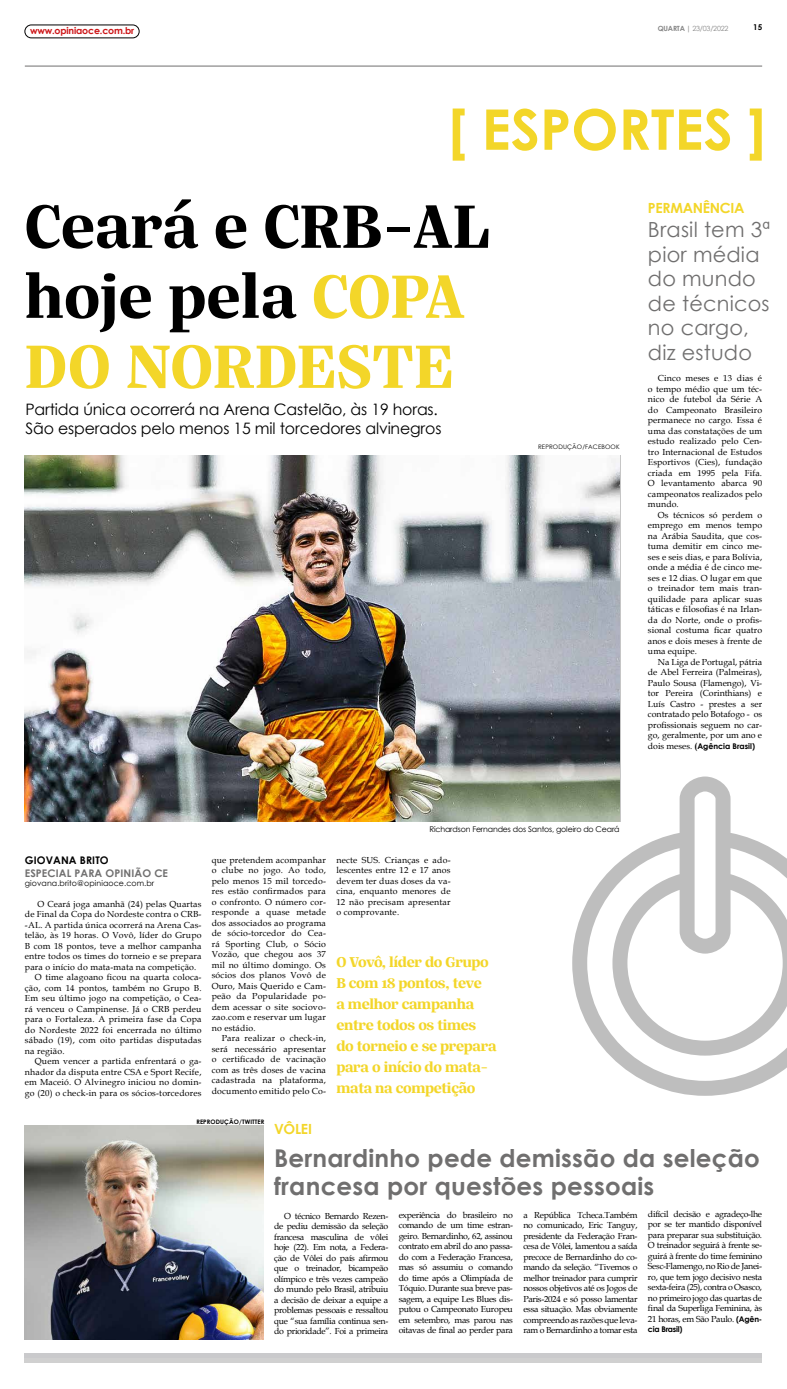
<style>
.page{position:relative;width:787px;height:1389px;background:#fff}
.page>*{position:absolute;margin:0;border:0;box-sizing:border-box;transform-origin:0 0}
.t1{font:700 66.5px/70px "Silva Text";color:#000}
.t2{font:700 24.5px/28px "Century Gothic";letter-spacing:.01em;color:#706f6f}
.t3{font:20.82px/24.6px "Century Gothic";letter-spacing:.01em;color:#706f6f}
.t4{font:700 15.75px/21px "Silva Text";letter-spacing:-.02em;color:#f3d629}
.t5{font:15.75px/19.2px "Century Gothic";letter-spacing:-.01em;color:#000}
.t6{font:700 14px "Century Gothic";letter-spacing:-.02em;color:#f3d629}
.t7{font:700 10.5px "Century Gothic";letter-spacing:.01em;color:#706f6f}
.t8{font:700 10.5px "Century Gothic";letter-spacing:.01em;color:#000}
.t9{font:700 9.45px "Century Gothic";letter-spacing:-.02em;color:#cd1719}
.t10{font:8.75px/10.5px "Book Antiqua";letter-spacing:.02em;color:#000;text-align:justify}
.t11{font:700 8.05px "Century Gothic";color:#000}
.t12{font:7.88px "Century Gothic";letter-spacing:-.02em;color:#000}
.t13{font:7.88px "Century Gothic";letter-spacing:.01em;color:#000}
.t14{font:700 7.88px "Century Gothic";color:#000}
.t15{font:700 7.88px "Century Gothic";letter-spacing:-.03em;color:#000}
.t16{font:7.17px "Century Gothic";letter-spacing:-.03em;color:#878787}
.t17{font:6.12px "Century Gothic";letter-spacing:.02em;color:#000}
.t18{font:700 6.12px "Century Gothic";letter-spacing:.02em;color:#000}
.s1{font-weight:700}
.s2{color:#f3d629}
.s3{font-family:"Book Antiqua";font-weight:400;font-size:8.75px}
.s4{font-family:"Book Antiqua";font-size:8.75px}
.s5{font-family:"Century Gothic";font-weight:700;font-size:7.88px}
</style>
<div class="page">
<div style="left:25px;top:25px;width:114px;height:13px;border:1px solid #000;border-radius:6px"></div>
<hr style="left:25px;top:66px;width:736px;height:1px;background:#706f6f">
<div style="left:25px;top:1358px;width:736px;height:5px;background:#d0d0d0"></div>
<div style="left:25px;top:1353px;width:736px;height:5px;background:#cacacc"></div>
<svg style="left:452px;top:109px;width:309px;height:52px"></svg>
<img style="left:25px;top:455px;width:594px;height:367px">
<img style="left:25px;top:1126px;width:238px;height:214px">
<svg style="left:572px;top:777px;width:214px;height:319px"></svg>
<p class="t9" style="left:30px;top:24px;width:106px">www.opiniaoce.com.br</p>
<p class="t16" style="left:657px;top:23px;width:72px"><span class="s1">QUARTA |</span> 23/03/2022</p>
<p class="t11" style="left:753px;top:21px;width:10px">15</p>
<h1 class="t1" style="left:25px;top:191px;width:467px">Ceará e CRB-AL hoje pela <span class="s2">COPA<br>DO NORDESTE</span></h1>
<h3 class="t5" style="left:25px;top:399px;width:417px">Partida única ocorrerá na Arena Castelão, às 19 horas.<br>São esperados pelo menos 15 mil torcedores alvinegros</h3>
<p class="t17" style="left:538px;top:443px;width:83px">REPRODUÇÃO/FACEBOOK</p>
<h3 class="t6" style="left:647px;top:197px;width:98px">PERMANÊNCIA</h3>
<h3 class="t3" style="left:647px;top:217px;width:124px">Brasil tem 3ª pior média do mundo de técnicos no cargo, diz estudo</h3>
<p class="t10" style="left:647px;top:373px;width:116px;text-indent:10px">Cinco meses e 13 dias é o tempo médio que um téc&shy;nico de futebol da Série A do Campeonato Brasileiro permanece no cargo. Essa é uma das constatações de um estudo realizado pelo Cen&shy;tro Internacional de Estudos Esportivos (Cies), fundação criada em 1995 pela Fifa.<br>O levantamento abarca 90 campeonatos realizados pelo mundo.</p>
<p class="t10" style="left:647px;top:510px;width:116px;text-indent:10px">Os técnicos só perdem o emprego em menos tempo na Arábia Saudita, que cos&shy;tuma demitir em cinco me&shy;ses e seis dias, e para Bolívia, onde a média é de cinco me&shy;ses e 12 dias. O lugar em que o treinador tem mais tran&shy;quilidade para aplicar suas táticas e filosofias é na Irlan&shy;da do Norte, onde o profis&shy;sional costuma ficar quatro anos e dois meses à frente de uma equipe.</p>
<p class="t10" style="left:647px;top:657px;width:116px;text-indent:10px">Na Liga de Portugal, pátria de Abel Ferreira (Palmeiras), Paulo Sousa (Flamengo), Vi&shy;tor Pereira (Corinthians) e Luís Castro - prestes a ser contratado pelo Botafogo - os profissionais seguem no car&shy;go, geralmente, por um ano e</p>
<p class="t14" style="left:647px;top:740px;width:109px"><span class="s3">dois meses.</span> <span class="s4">(</span>Agência Brasil)</p>
<p class="t8" style="left:25px;top:852px;width:85px">GIOVANA BRITO</p>
<p class="t7" style="left:25px;top:865px;width:145px">ESPECIAL PARA OPINIÃO CE</p>
<p class="t13" style="left:25px;top:878px;width:131px">giovana.brito@opiniaoce.com.br</p>
<p class="t10" style="left:38px;top:898px;width:165px">O Ceará joga amanhã (24) pelas Quartas</p>
<p class="t10" style="left:25px;top:909px;width:178px">de Final da Copa do Nordeste contra o CRB-</p>
<p class="t10" style="left:25px;top:919px;width:178px">-AL. A partida única ocorrerá na Arena Cas-</p>
<p class="t10" style="left:25px;top:930px;width:178px">telão, às 19 horas. O Vovô, líder do Grupo</p>
<p class="t10" style="left:25px;top:940px;width:178px">B com 18 pontos, teve a melhor campanha</p>
<p class="t10" style="left:25px;top:951px;width:178px">entre todos os times do torneio e se prepara</p>
<p class="t10" style="left:25px;top:961px;width:173px">para o início do mata-mata na competição.</p>
<p class="t10" style="left:35px;top:972px;width:168px">O time alagoano ficou na quarta coloca-</p>
<p class="t10" style="left:25px;top:982px;width:178px">ção, com 14 pontos, também no Grupo B.</p>
<p class="t10" style="left:25px;top:993px;width:178px">Em seu último jogo na competição, o Cea-</p>
<p class="t10" style="left:25px;top:1003px;width:178px">rá venceu o Campinense. Já o CRB perdeu</p>
<p class="t10" style="left:25px;top:1014px;width:178px">para o Fortaleza. A primeira fase da Copa</p>
<p class="t10" style="left:25px;top:1024px;width:178px">do Nordeste 2022 foi encerrada no último</p>
<p class="t10" style="left:25px;top:1035px;width:178px">sábado (19), com oito partidas disputadas</p>
<p class="t10" style="left:25px;top:1045px;width:41px">na região.</p>
<p class="t10" style="left:35px;top:1056px;width:168px">Quem vencer a partida enfrentará o ga-</p>
<p class="t10" style="left:25px;top:1066px;width:178px">nhador da disputa entre CSA e Sport Recife,</p>
<p class="t10" style="left:25px;top:1077px;width:178px">em Maceió. O Alvinegro iniciou no domin-</p>
<p class="t10" style="left:25px;top:1087px;width:178px">go (20) o check-in para os sócios-torcedores</p>
<p class="t10" style="left:212px;top:854px;width:116px">que pretendem acompanhar o clube no jogo. Ao todo, pelo menos 15 mil torcedo&shy;res estão confirmados para o confronto. O número cor&shy;responde a quase metade dos associados ao programa de sócio-torcedor do Cea&shy;rá Sporting Club, o Sócio Vozão, que chegou aos 37 mil no último domingo. Os sócios dos planos Vovô de Ouro, Mais Querido e Cam&shy;peão da Popularidade po&shy;dem acessar o site sociovo&shy;zao.com e reservar um lugar no estádio.</p>
<p class="t10" style="left:212px;top:1033px;width:116px;text-indent:10px">Para realizar o check-in, será necessário apresentar o certificado de vacinação com as três doses de vacina cadastrada na plataforma, documento emitido pelo Co-</p>
<p class="t12" style="left:429px;top:823px;width:192px">Richardson Fernandes dos Santos, goleiro do Ceará</p>
<p class="t10" style="left:336px;top:854px;width:116px">necte SUS. Crianças e ado&shy;lescentes entre 12 e 17 anos devem ter duas doses da va&shy;cina, enquanto menores de 12 não precisam apresentar o comprovante.</p>
<h3 class="t4" style="left:336px;top:952px;width:161px">O Vovô, líder do Grupo<br>B com 18 pontos, teve<br>a melhor campanha entre todos os times do torneio e se prepara para o início do mata&shy;mata na competição</h3>
<p class="t18" style="left:196px;top:1117px;width:70px">REPRODUÇÃO/TWITTER</p>
<h3 class="t6" style="left:274px;top:1118px;width:39px">VÔLEI</h3>
<h2 class="t2" style="left:274px;top:1143px;width:487px">Bernardinho pede demissão da seleção francesa por questões pessoais</h2>
<p class="t10" style="left:274px;top:1210px;width:116px;text-indent:10px">O técnico Bernardo Rezen&shy;de pediu demissão da seleção francesa masculina de vôlei hoje (22). Em nota, a Federa&shy;ção de Vôlei do país afirmou que o treinador, bicampeão olímpico e três vezes campeão do mundo pelo Brasil, atribuiu a decisão de deixar a equipe a problemas pessoais e ressaltou que “sua família continua sen&shy;do prioridade”. Foi a primeira</p>
<p class="t10" style="left:398px;top:1209px;width:116px">experiência do brasileiro no comando de um time estran&shy;geiro. Bernardinho, 62, assinou contrato em abril do ano passa&shy;do com a Federação Francesa, mas só assumiu o comando do time após a Olimpíada de Tóquio. Durante sua breve pas&shy;sagem, a equipe Les Blues dis&shy;putou o Campeonato Europeu em setembro, mas parou nas oitavas de final ao perder para</p>
<p class="t10" style="left:523px;top:1209px;width:116px">a República Tcheca.Também no comunicado, Eric Tanguy, presidente da Federação Fran&shy;cesa de Vôlei, lamentou a saída precoce de Bernardinho do co&shy;mando da seleção. “Tivemos o melhor treinador para cumprir nossos objetivos até os Jogos de Paris-2024 e só posso lamentar essa situação. Mas obviamente compreendo as razões que leva&shy;ram o Bernardinho a tomar esta</p>
<p class="t10" style="left:647px;top:1208px;width:116px">difícil decisão e agradeço-lhe por se ter mantido disponível para preparar sua substituição.<br>O treinador seguirá à frente se&shy;guirá à frente do time feminino Sesc-Flamengo, no Rio de Janei&shy;ro, que tem jogo decisivo nesta sexta-feira (25), contra o Osasco, no primeiro jogo das quartas de final da Superliga Feminina, às 21 horas, em São Paulo. <span class="s5">(Agên-</span></p>
<p class="t15" style="left:647px;top:1323px;width:36px">cia Brasil)</p>
</div>
